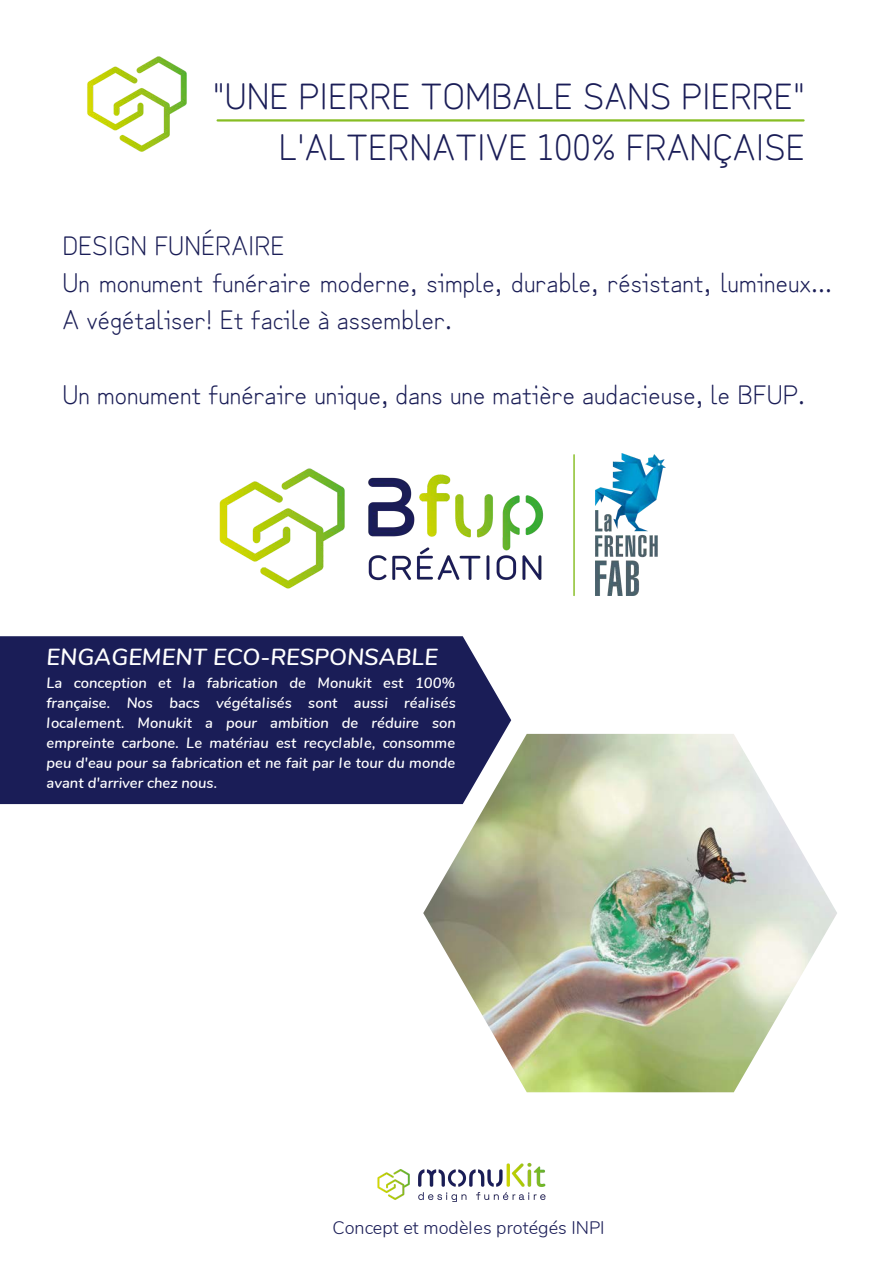
<style>
.page{position:relative;width:894px;height:1264px;background:#fff}
.page>*{position:absolute;margin:0;border:0;box-sizing:border-box;transform-origin:0 0}
.t1{font:36.15px/50.7px "Zen Kurenaido";color:#1a1d57;text-align:right}
.t2{font:26.55px/37.2px "Zen Kurenaido";color:#1a1d56}
.t3{font:italic 600 23.1px "Nunito";letter-spacing:.005em;color:#fff}
.t4{font:300 18px "Nunito";color:#1a1d57}
.t5{font:italic 600 14.7px/20px "Nunito";color:#fff;text-align:justify}
</style>
<div class="page">
<img style="left:87px;top:56px;width:100px;height:96px">
<div style="left:0;top:636px;width:511px;height:168px;background:#1a1d57"></div>
<hr style="left:217px;top:119px;width:586px;height:2px;background:#87bd23">
<img style="left:377px;top:1162px;width:169px;height:40px">
<img style="left:595px;top:454px;width:69px;height:142px">
<img style="left:219px;top:468px;width:325px;height:121px">
<hr style="left:573px;top:455px;width:1px;height:140px;background:#87bd23">
<img style="left:423px;top:734px;width:413px;height:358px">
<p class="t1" style="left:213px;top:68px;width:593px">"UNE PIERRE TOMBALE SANS PIERRE"<br>L'ALTERNATIVE 100% FRANÇAISE</p>
<p class="t2" style="left:62px;top:225px;width:223px">DESIGN FUNÉRAIRE</p>
<p class="t2" style="left:62px;top:262px;width:770px">Un monument funéraire moderne, simple, durable, résistant, lumineux...<br>A végétaliser! Et facile à assembler.</p>
<p class="t2" style="left:62px;top:373px;width:743px">Un monument funéraire unique, dans une matière audacieuse, le BFUP.</p>
<p class="t3" style="left:46px;top:640px;width:393px">ENGAGEMENT ECO-RESPONSABLE</p>
<p class="t5" style="left:46px;top:672px;width:411px">La conception et la fabrication de Monukit est 100% française. Nos bacs végétalisés sont aussi réalisés localement. Monukit a pour ambition de réduire son empreinte carbone. Le matériau est recyclable, consomme peu d'eau pour sa fabrication et ne fait par le tour du monde avant d'arriver chez nous.</p>
<p class="t4" style="left:332px;top:1214px;width:273px">Concept et modèles protégés INPI</p>
</div>
